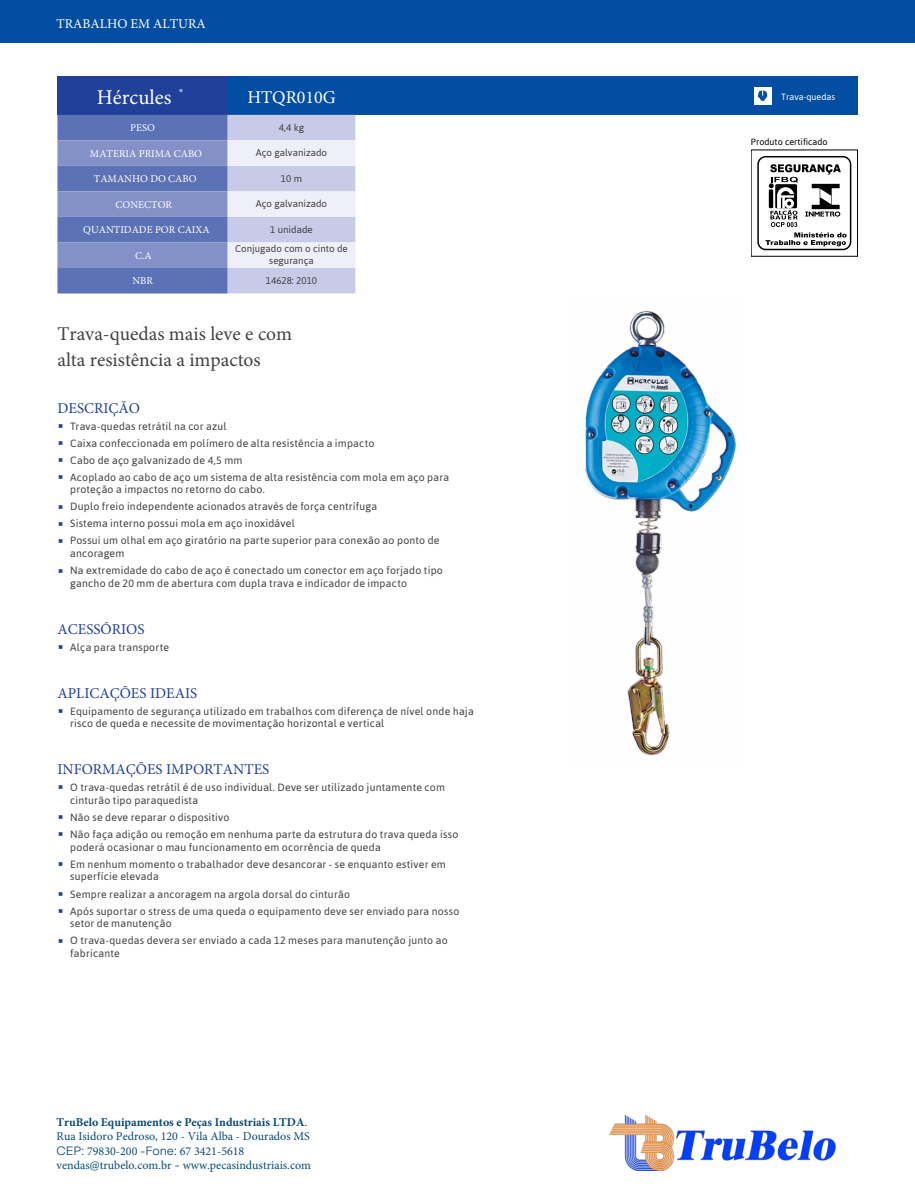
<style>
.page{position:relative;width:915px;height:1191px;background:#fff}
.page>*{position:absolute;margin:0;border:0;box-sizing:border-box;transform-origin:0 0}
.t1{font:21px "Minion Pro";color:#fff}
.t2{font:19.5px/25.5px "Minion Pro";color:#414042}
.t3{font:18px "Minion Pro";color:#fff}
.t4{font:15px "Minion Pro";color:#21409a}
.t5{font:13.5px "Minion Pro";color:#fff}
.t6{font:12px/14.5px "Minion Pro";color:#074976}
.t7{font:10.5px/17px "Asap";letter-spacing:.02em;color:#414042}
.t8{font:10.5px "Minion Pro";color:#fff}
.t9{font:9.75px/11.7px "Asap";color:#414042;text-align:center}
.t10{font:9px "Asap";color:#000}
.t11{font:9px "Asap";color:#fff}
.s1{font-family:"Gotham";font-weight:700;font-size:22.5px;color:#21409a}
.s2{font-weight:700}
.s3{font-family:"Eina 01"}
</style>
<div class="page">
<div style="left:0;top:0;width:914px;height:43px;background:#034ea2"></div>
<div style="left:57px;top:77px;width:800px;height:38px;background:#034ea2"></div>
<svg style="left:57px;top:77px;width:299px;height:216px;background:#8496c9"></svg>
<div style="left:753px;top:87px;width:18px;height:17px;background:#fff"></div>
<svg style="left:757px;top:90px;width:10px;height:11px"></svg>
<svg style="left:765px;top:164px;width:81px;height:82px"></svg>
<div style="left:757px;top:156px;width:94px;height:94px;border:2px solid #000;border-radius:8px"></div>
<img style="left:585px;top:311px;width:151px;height:445px">
<img style="left:609px;top:1114px;width:227px;height:57px">
<p class="t5" style="left:56px;top:14px;width:151px">TRABALHO EM ALTURA</p>
<h1 class="t1" style="left:97px;top:83px;width:88px">Hércules <sup>®</sup></h1>
<h3 class="t3" style="left:247px;top:85px;width:90px">HTQR010G</h3>
<p class="t8" style="left:130px;top:121px;width:26px">PESO</p>
<p class="t9" style="left:279px;top:121px;width:27px">4,4 kg</p>
<p class="t8" style="left:90px;top:146px;width:114px">MATERIA PRIMA CABO</p>
<p class="t9" style="left:256px;top:147px;width:73px">Aço galvanizado</p>
<p class="t8" style="left:94px;top:172px;width:104px">TAMANHO DO CABO</p>
<p class="t9" style="left:281px;top:172px;width:23px">10 m</p>
<p class="t8" style="left:116px;top:197px;width:58px">CONECTOR</p>
<p class="t9" style="left:256px;top:198px;width:73px">Aço galvanizado</p>
<p class="t8" style="left:83px;top:223px;width:128px">QUANTIDADE POR CAIXA</p>
<p class="t9" style="left:270px;top:223px;width:44px">1 unidade</p>
<p class="t8" style="left:135px;top:248px;width:18px">C.A</p>
<p class="t9" style="left:235px;top:243px;width:114px">Conjugado com o cinto de segurança</p>
<p class="t8" style="left:132px;top:274px;width:22px">NBR</p>
<p class="t9" style="left:266px;top:274px;width:53px">14628: 2010</p>
<h2 class="t2" style="left:57px;top:321px;width:236px">Trava-quedas mais leve e com alta resistência a impactos</h2>
<h3 class="t4" style="left:57px;top:398px;width:84px">DESCRIÇÃO</h3>
<p class="t7" style="left:57px;top:417px;width:393px"><span class="s1">·</span> Trava-quedas retrátil na cor azul<br><span class="s1">·</span> Caixa confeccionada em polímero de alta resistência a impacto<br><span class="s1">·</span> Cabo de aço galvanizado de 4,5 mm<br><span class="s1">·</span> Acoplado ao cabo de aço um sistema de alta resistência com mola em aço para</p>
<p class="t7" style="left:57px;top:481px;width:383px;text-indent:13px">proteção a impactos no retorno do cabo.<br><span class="s1">·</span> Duplo freio independente acionados através de força centrífuga<br><span class="s1">·</span> Sistema interno possui mola em aço inoxidável<br><span class="s1">·</span> Possui um olhal em aço giratório na parte superior para conexão ao ponto de</p>
<p class="t7" style="left:57px;top:545px;width:387px;text-indent:13px">ancoragem<br><span class="s1">·</span> Na extremidade do cabo de aço é conectado um conector em aço forjado tipo</p>
<p class="t7" style="left:70px;top:575px;width:338px">gancho de 20 mm de abertura com dupla trava e indicador de impacto</p>
<h3 class="t4" style="left:57px;top:619px;width:89px">ACESSÓRIOS</h3>
<p class="t7" style="left:57px;top:638px;width:113px"><span class="s1">·</span> Alça para transporte</p>
<h3 class="t4" style="left:57px;top:682px;width:141px">APLICAÇÕES IDEAIS</h3>
<p class="t7" style="left:70px;top:704px;width:405px;line-height:12.8px;text-indent:-13px"><span class="s1">·</span> Equipamento de segurança utilizado em trabalhos com diferença de nível onde haja risco de queda e necessite de movimentação horizontal e vertical</p>
<h3 class="t4" style="left:57px;top:759px;width:213px">INFORMAÇÕES IMPORTANTES</h3>
<p class="t7" style="left:70px;top:781px;width:376px;line-height:12.8px;text-indent:-13px"><span class="s1">·</span> O trava-quedas retrátil é de uso individual. Deve ser utilizado juntamente com cinturão tipo paraquedista</p>
<p class="t7" style="left:57px;top:808px;width:402px"><span class="s1">·</span> Não se deve reparar o dispositivo<br><span class="s1">·</span> Não faça adição ou remoção em nenhuma parte da estrutura do trava queda isso</p>
<p class="t7" style="left:57px;top:838px;width:390px;text-indent:13px">poderá ocasionar o mau funcionamento em ocorrência de queda<br><span class="s1">·</span> Em nenhum momento o trabalhador deve desancorar - se enquanto estiver em</p>
<p class="t7" style="left:57px;top:868px;width:403px;text-indent:13px">superfície elevada<br><span class="s1">·</span> Sempre realizar a ancoragem na argola dorsal do cinturão<br><span class="s1">·</span> Após suportar o stress de uma queda o equipamento deve ser enviado para nosso</p>
<p class="t7" style="left:57px;top:915px;width:391px;text-indent:13px">setor de manutenção<br><span class="s1">·</span> O trava-quedas devera ser enviado a cada 12 meses para manutenção junto ao</p>
<p class="t7" style="left:70px;top:944px;width:51px">fabricante</p>
<p class="t6" style="left:57px;top:1114px;width:256px"><span class="s2">TruBelo Equipamentos e Peças Industriais LTDA</span>.<br>Rua Isidoro Pedroso, 120 - Vila Alba - Dourados MS <span class="s3">CEP:</span> 79830-200 <span class="s3">-Fone:</span> 67 3421-5618 vendas<span class="s3">@</span>trubelo.com.br <span class="s3">-</span> www<span class="s3">.</span>pecasindustriais.com</p>
<p class="t11" style="left:780px;top:91px;width:55px">Trava-quedas</p>
<p class="t10" style="left:750px;top:137px;width:78px">Produto certificado</p>
</div>
